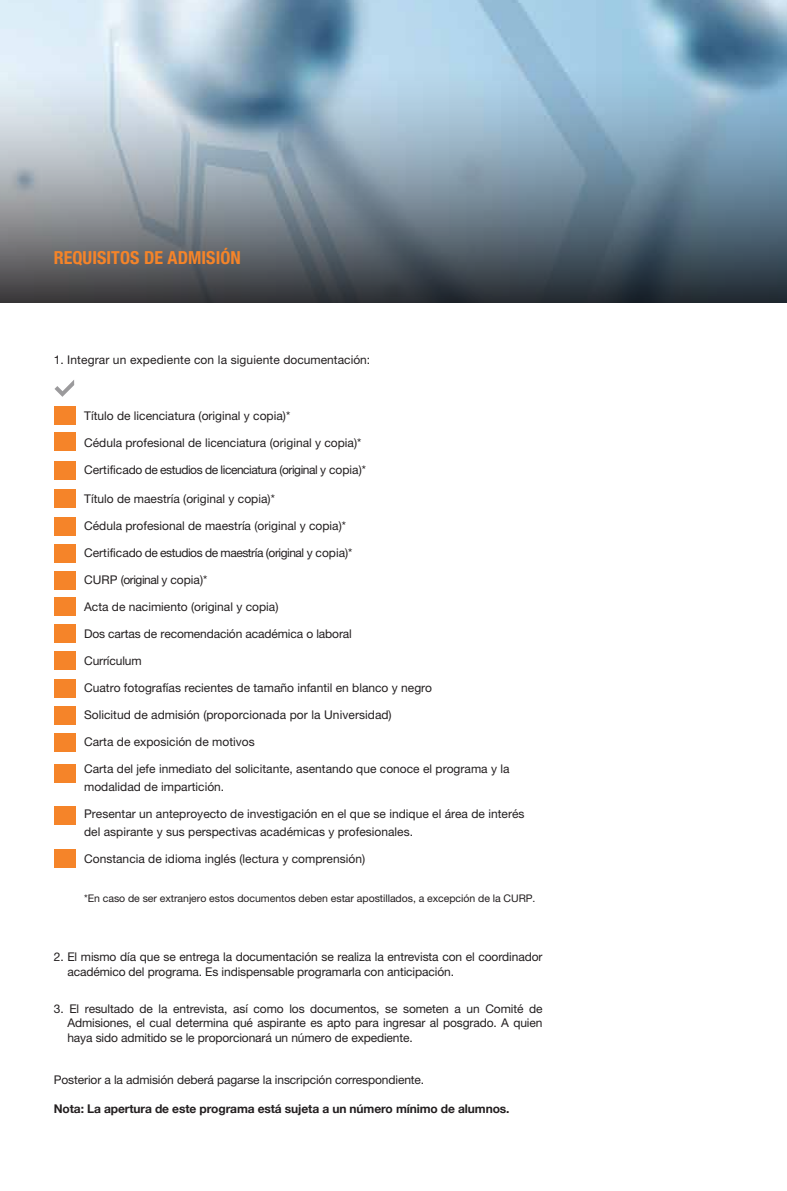
<style>
.page{position:relative;width:787px;height:1191px;background:#fff}
.page>*{position:absolute;margin:0;border:0;box-sizing:border-box;transform-origin:0 0}
.t1{font:700 condensed 18px "Helvetica Neue";letter-spacing:.005em;color:#f58429}
.t2{font:12px/14.4px "Helvetica Neue";color:#231f20}
.t3{font:12px "Helvetica Neue";letter-spacing:-.04em;color:#231f20}
.t4{font:700 12px "Helvetica Neue";letter-spacing:-.01em;color:#231f20}
.t5{font:12px "Helvetica Neue";letter-spacing:-.02em;color:#231f20}
.t6{font:10.5px "Helvetica Neue";letter-spacing:-.005em;color:#231f20}
</style>
<div class="page">
<img style="left:0;top:0;width:787px;height:64px">
<svg style="left:0;top:64px;width:787px;height:239px;background:#7b8e9c"></svg>
<svg style="left:54px;top:380px;width:20px;height:17px"></svg>
<div style="left:54px;top:406px;width:21px;height:18px;background:#f58429"></div>
<div style="left:54px;top:432px;width:21px;height:19px;background:#f58429"></div>
<div style="left:54px;top:461px;width:21px;height:19px;background:#f58429"></div>
<div style="left:54px;top:489px;width:21px;height:19px;background:#f58429"></div>
<div style="left:54px;top:517px;width:21px;height:19px;background:#f58429"></div>
<div style="left:54px;top:544px;width:21px;height:18px;background:#f58429"></div>
<div style="left:54px;top:571px;width:21px;height:18px;background:#f58429"></div>
<div style="left:54px;top:597px;width:21px;height:19px;background:#f58429"></div>
<div style="left:54px;top:624px;width:21px;height:19px;background:#f58429"></div>
<div style="left:54px;top:651px;width:21px;height:18px;background:#f58429"></div>
<div style="left:54px;top:679px;width:21px;height:18px;background:#f58429"></div>
<div style="left:54px;top:706px;width:21px;height:18px;background:#f58429"></div>
<div style="left:54px;top:732px;width:21px;height:19px;background:#f58429"></div>
<div style="left:54px;top:764px;width:21px;height:19px;background:#f58429"></div>
<div style="left:54px;top:806px;width:21px;height:19px;background:#f58429"></div>
<div style="left:54px;top:849px;width:21px;height:19px;background:#f58429"></div>
<h1 class="t1" style="left:54px;top:246px;width:189px">REQUISITOS DE ADMISIÓN</h1>
<p class="t2" style="left:54px;top:352px;width:318px">1. Integrar un expediente con la siguiente documentación:</p>
<p class="t2" style="left:84px;top:408px;width:208px">Título de licenciatura (original y copia)*</p>
<p class="t2" style="left:84px;top:435px;width:279px">Cédula profesional de licenciatura (original y copia)*</p>
<p class="t3" style="left:84px;top:463px;width:283px">Certificado de estudios de licenciatura (original y copia)*</p>
<p class="t2" style="left:84px;top:491px;width:192px">Título de maestría (original y copia)*</p>
<p class="t2" style="left:84px;top:518px;width:263px">Cédula profesional de maestría (original y copia)*</p>
<p class="t3" style="left:84px;top:545px;width:270px">Certificado de estudios de maestría (original y copia)*</p>
<p class="t5" style="left:84px;top:572px;width:125px">CURP (original y copia)*</p>
<p class="t2" style="left:84px;top:599px;width:196px">Acta de nacimiento (original y copia)</p>
<p class="t2" style="left:84px;top:626px;width:269px">Dos cartas de recomendación académica o laboral</p>
<p class="t2" style="left:84px;top:653px;width:59px">Currículum</p>
<p class="t2" style="left:84px;top:680px;width:349px">Cuatro fotografías recientes de tamaño infantil en blanco y negro</p>
<p class="t2" style="left:84px;top:707px;width:309px">Solicitud de admisión (proporcionada por la Universidad)</p>
<p class="t2" style="left:84px;top:734px;width:172px">Carta de exposición de motivos</p>
<p class="t2" style="left:84px;top:759px;width:427px;line-height:18px">Carta del jefe inmediato del solicitante, asentando que conoce el programa y la modalidad de impartición.</p>
<p class="t2" style="left:84px;top:804px;width:442px;line-height:18px">Presentar un anteproyecto de investigación en el que se indique el área de interés del aspirante y sus perspectivas académicas y profesionales.</p>
<p class="t2" style="left:84px;top:851px;width:282px">Constancia de idioma inglés (lectura y comprensión)</p>
<p class="t6" style="left:84px;top:892px;width:453px">*En caso de ser extranjero estos documentos deben estar apostillados, a excepción de la CURP.</p>
<p class="t2" style="left:67px;top:949px;width:476px;text-indent:-14px">2. El mismo día que se entrega la documentación se realiza la entrevista con el coordinador académico del programa. Es indispensable programarla con anticipación.</p>
<p class="t2" style="left:67px;top:1001px;width:476px;text-align:justify;text-indent:-14px">3. El resultado de la entrevista, así como los documentos, se someten a un Comité de Admisiones, el cual determina qué aspirante es apto para ingresar al posgrado. A quien haya sido admitido se le proporcionará un número de expediente.</p>
<p class="t2" style="left:54px;top:1072px;width:372px">Posterior a la admisión deberá pagarse la inscripción correspondiente.</p>
<p class="t4" style="left:54px;top:1099px;width:457px">Nota: La apertura de este programa está sujeta a un número mínimo de alumnos.</p>
</div>
